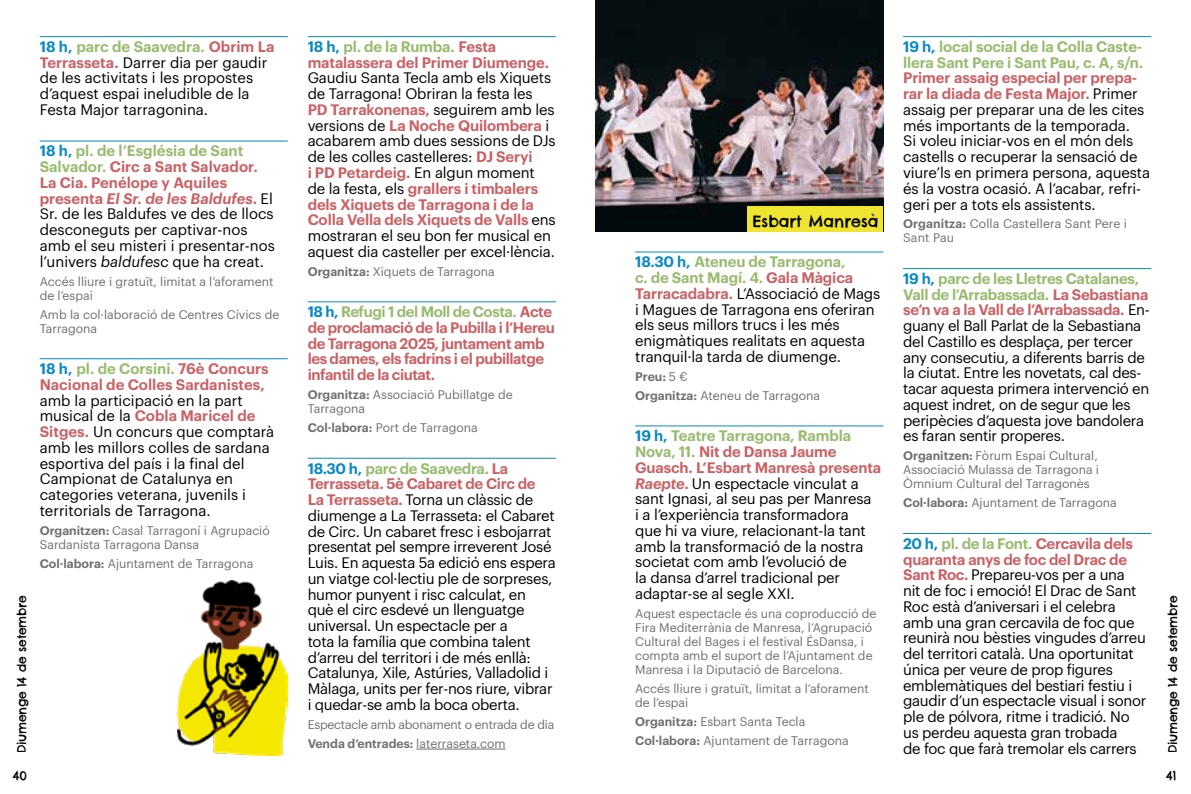
<style>
.page{position:relative;width:1191px;height:794px;background:#fff}
.page>*{position:absolute;margin:0;border:0;box-sizing:border-box;transform-origin:0 0}
.t1{font:15.75px "Chelsea Market";color:#000}
.t2{font:14.88px/15.8px "Graphik";letter-spacing:-.015em;color:#000}
.t3{font:600 14.88px/15.8px "Graphik";letter-spacing:-.03em;color:#ca6164}
.t4{font:600 14.88px/15.8px "Graphik";letter-spacing:-.01em;color:#97bb6e}
.t5{font:600 14.88px/15.8px "Graphik";color:#ca6164}
.t6{font:600 14.88px/15.8px "Graphik";letter-spacing:-.01em;color:#ca6164}
.t7{font:12.25px/14px "Graphik";color:#706f6f}
.t8{font:12.25px/18.9px "Graphik";letter-spacing:-.02em;color:#706f6f}
.t9{font:12.25px "Chelsea Market";letter-spacing:-.02em;color:#000}
.s1{font-weight:600;color:#0889c3}
.s2{font-weight:600;color:#97bb6e}
.s3{font-weight:600;color:#ca6164}
.s4{font-weight:600;font-style:italic;color:#ca6164}
.s5{font-style:italic}
.s6{color:#0889c3}
.s7{color:#97bb6e}
.s8{font-weight:600}
</style>
<div class="page">
<hr style="left:40px;top:36px;width:248px;height:1px;background:#0889c3">
<hr style="left:40px;top:141px;width:248px;height:1px;background:#0889c3">
<hr style="left:40px;top:358px;width:248px;height:1px;background:#0889c3">
<hr style="left:635px;top:252px;width:248px;height:1px;background:#0889c3">
<hr style="left:635px;top:425px;width:248px;height:1px;background:#0889c3">
<hr style="left:308px;top:36px;width:248px;height:1px;background:#0889c3">
<hr style="left:308px;top:301px;width:248px;height:1px;background:#0889c3">
<hr style="left:308px;top:458px;width:248px;height:1px;background:#0889c3">
<hr style="left:416px;top:748px;width:89px;height:1px;background:#706f6f">
<hr style="left:903px;top:36px;width:248px;height:1px;background:#0889c3">
<hr style="left:903px;top:268px;width:248px;height:1px;background:#0889c3">
<hr style="left:903px;top:533px;width:248px;height:1px;background:#0889c3">
<img style="left:595px;top:0;width:288px;height:231px">
<div style="left:747px;top:206px;width:136px;height:25px;background:#efe531"></div>
<img style="left:178px;top:580px;width:110px;height:175px">
<p class="t2" style="left:40px;top:37px;width:236px"><span class="s1">18 h,</span> <span class="s2">parc de Saavedra.</span> <span class="s3">Obrim La<br>Terrasseta.</span> Darrer dia per gaudir de les activitats i les propostes d’aquest espai ineludible de la<br>Festa Major tarragonina.</p>
<p class="t2" style="left:40px;top:142px;width:237px"><span class="s1">18 h,</span> <span class="s2">pl. de l’Església de Sant<br>Salvador.</span> <span class="s3">Circ a Sant Salvador.<br>La Cia. Penélope y Aquiles presenta</span> <span class="s4">El Sr. de les Baldufes</span><span class="s3">.</span> El<br>Sr. de les Baldufes ve des de llocs desconeguts per captivar-nos amb el seu misteri i presentar-nos l’univers <span class="s5">baldufesc</span> que ha creat.</p>
<p class="t7" style="left:40px;top:273px;width:235px">Accés lliure i gratuït, limitat a l’aforament de l’espai</p>
<p class="t7" style="left:40px;top:306px;width:241px">Amb la col·laboració de Centres Cívics de<br>Tarragona</p>
<p class="t5" style="left:40px;top:359px;width:230px"><span class="s6">18 h,</span> <span class="s7">pl. de Corsini.</span> 76è Concurs<br>Nacional de Colles Sardanistes,</p>
<p class="t2" style="left:40px;top:391px;width:236px">amb la participació en la part musical de la <span class="s3">Cobla Maricel de<br>Sitges.</span> Un concurs que comptarà amb les millors colles de sardana esportiva del país i la final del<br>Campionat de Catalunya en categories veterana, juvenils i territorials de Tarragona.</p>
<p class="t7" style="left:40px;top:522px;width:232px"><span class="s8">Organitzen:</span> Casal Tarragoní i Agrupació<br>Sardanista Tarragona Dansa</p>
<p class="t7" style="left:40px;top:555px;width:215px"><span class="s8">Col·labora:</span> Ajuntament de Tarragona</p>
<p class="t6" style="left:308px;top:37px;width:243px"><span class="s6">18 h,</span> <span class="s7">pl. de la Rumba.</span> Festa matalassera del Primer Diumenge.</p>
<p class="t2" style="left:308px;top:69px;width:250px">Gaudiu Santa Tecla amb els Xiquets de Tarragona! Obriran la festa les <span class="s3">PD Tarrakonenas,</span> seguirem amb les versions de <span class="s3">La Noche Quilombera</span> i acabarem amb dues sessions de DJs de les colles castelleres: <span class="s3">DJ Seryi<br>i PD Petardeig.</span> En algun moment de la festa, els <span class="s3">grallers i timbalers dels Xiquets de Tarragona i de la Colla Vella dels Xiquets de Valls</span> ens mostraran el seu bon fer musical en aquest dia casteller per excel·lència.</p>
<p class="t7" style="left:308px;top:263px;width:189px"><span class="s8">Organitza:</span> Xiquets de Tarragona</p>
<p class="t3" style="left:308px;top:302px;width:249px"><span class="s6">18 h,</span> <span class="s7">Refugi 1 del Moll de Costa.</span> Acte de proclamació de la Pubilla i l’Hereu de Tarragona 2025, juntament amb les dames, els fadrins i el pubillatge infantil de la ciutat.</p>
<p class="t7" style="left:308px;top:387px;width:207px"><span class="s8">Organitza:</span> Associació Pubillatge de<br>Tarragona</p>
<p class="t7" style="left:308px;top:419px;width:172px"><span class="s8">Col·labora:</span> Port de Tarragona</p>
<p class="t2" style="left:308px;top:459px;width:250px"><span class="s1">18.30 h,</span> <span class="s2">parc de Saavedra.</span> <span class="s3">La Terrasseta. 5è Cabaret de Circ de<br>La Terrasseta.</span> Torna un clàssic de diumenge a La Terrasseta: el Cabaret de Circ. Un cabaret fresc i esbojarrat presentat pel sempre irreverent José Luis. En aquesta 5a edició ens espera un viatge col·lectiu ple de sorpreses, humor punyent i risc calculat, en<br>què el circ esdevé un llenguatge universal. Un espectacle per a<br>tota la família que combina talent d’arreu del territori i de més enllà:<br>Catalunya, Xile, Astúries, Valladolid i Màlaga, units per fer-nos riure, vibrar i quedar-se amb la boca oberta.</p>
<p class="t8" style="left:308px;top:714px;width:248px">Espectacle amb abonament o entrada de dia<br><span class="s8">Venda d’entrades:</span> laterraseta.com</p>
<p class="t4" style="left:903px;top:37px;width:241px"><span class="s6">19 h,</span> local social de la Colla Caste&shy;llera Sant Pere i Sant Pau, c. A, s/n.</p>
<p class="t2" style="left:903px;top:69px;width:248px"><span class="s3">Primer assaig especial per prepa&shy;rar la diada de Festa Major.</span> Primer assaig per preparar una de les cites més importants de la temporada.<br>Si voleu iniciar-vos en el món dels castells o recuperar la sensació de viure’ls en primera persona, aquesta és la vostra ocasió. A l’acabar, refri&shy;geri per a tots els assistents.</p>
<p class="t7" style="left:903px;top:216px;width:225px"><span class="s8">Organitza:</span> Colla Castellera Sant Pere i<br>Sant Pau</p>
<p class="t2" style="left:903px;top:269px;width:248px"><span class="s1">19 h,</span> <span class="s2">parc de les Lletres Catalanes, Vall de l’Arrabassada.</span> <span class="s3">La Sebastiana se’n va a la Vall de l’Arrabassada.</span> En&shy;guany el Ball Parlat de la Sebastiana del Castillo es desplaça, per tercer any consecutiu, a diferents barris de la ciutat. Entre les novetats, cal des&shy;tacar aquesta primera intervenció en aquest indret, on de segur que les peripècies d’aquesta jove bandolera es faran sentir properes.</p>
<p class="t7" style="left:903px;top:448px;width:197px;text-align:justify"><span class="s8">Organitzen:</span> Fòrum Espai Cultural, Associació Mulassa de Tarragona i Òmnium Cultural del Tarragonès</p>
<p class="t7" style="left:903px;top:495px;width:215px"><span class="s8">Col·labora:</span> Ajuntament de Tarragona</p>
<p class="t2" style="left:903px;top:534px;width:245px"><span class="s1">20 h,</span> <span class="s2">pl. de la Font.</span> <span class="s3">Cercavila dels quaranta anys de foc del Drac de Sant Roc.</span> Prepareu-vos per a una<br>nit de foc i emoció! El Drac de Sant Roc està d’aniversari i el celebra amb una gran cercavila de foc que reunirà nou bèsties vingudes d’arreu del territori català. Una oportunitat única per veure de prop figures emblemàtiques del bestiari festiu i gaudir d’un espectacle visual i sonor ple de pólvora, ritme i tradició. No us perdeu aquesta gran trobada<br>de foc que farà tremolar els carrers</p>
<p class="t1" style="left:752px;top:211px;width:127px">Esbart Manresà</p>
<p class="t2" style="left:635px;top:253px;width:246px"><span class="s1">18.30 h,</span> <span class="s2">Ateneu de Tarragona,<br>c. de Sant Magí. 4.</span> <span class="s3">Gala Màgica<br>Tarracadabra.</span> L’Associació de Mags i Magues de Tarragona ens oferiran els seus millors trucs i les més enigmàtiques realitats en aquesta tranquil·la tarda de diumenge.</p>
<p class="t7" style="left:635px;top:366px;width:186px;line-height:18.9px"><span class="s8">Preu:</span> 5 €<br><span class="s8">Organitza:</span> Ateneu de Tarragona</p>
<p class="t2" style="left:635px;top:427px;width:248px"><span class="s1">19 h,</span> <span class="s2">Teatre Tarragona, Rambla<br>Nova, 11.</span> <span class="s3">Nit de Dansa Jaume<br>Guasch. L’Esbart Manresà presenta<br></span><span class="s4">Raepte</span><span class="s3">.</span> Un espectacle vinculat a sant Ignasi, al seu pas per Manresa<br>i a l’experiència transformadora<br>que hi va viure, relacionant-la tant amb la transformació de la nostra societat com amb l’evolució de<br>la dansa d’arrel tradicional per adaptar-se al segle XXI.</p>
<p class="t7" style="left:635px;top:605px;width:243px">Aquest espectacle és una coproducció de Fira Mediterrània de Manresa, l’Agrupació Cultural del Bages i el festival ÉsDansa, i compta amb el suport de l’Ajuntament de Manresa i la Diputació de Barcelona.</p>
<p class="t7" style="left:635px;top:680px;width:235px">Accés lliure i gratuït, limitat a l’aforament de l’espai</p>
<p class="t7" style="left:635px;top:711px;width:215px;line-height:18.9px"><span class="s8">Organitza:</span> Esbart Santa Tecla<br><span class="s8">Col·labora:</span> Ajuntament de Tarragona</p>
<p class="t9" style="left:14px;top:753px;width:159px;rotate:-90deg">Diumenge 14 de setembre</p>
<p class="t9" style="left:1165px;top:753px;width:159px;rotate:-90deg">Diumenge 14 de setembre</p>
<p class="t9" style="left:13px;top:768px;width:16px">40</p>
<p class="t9" style="left:1165px;top:768px;width:12px">41</p>
</div>
